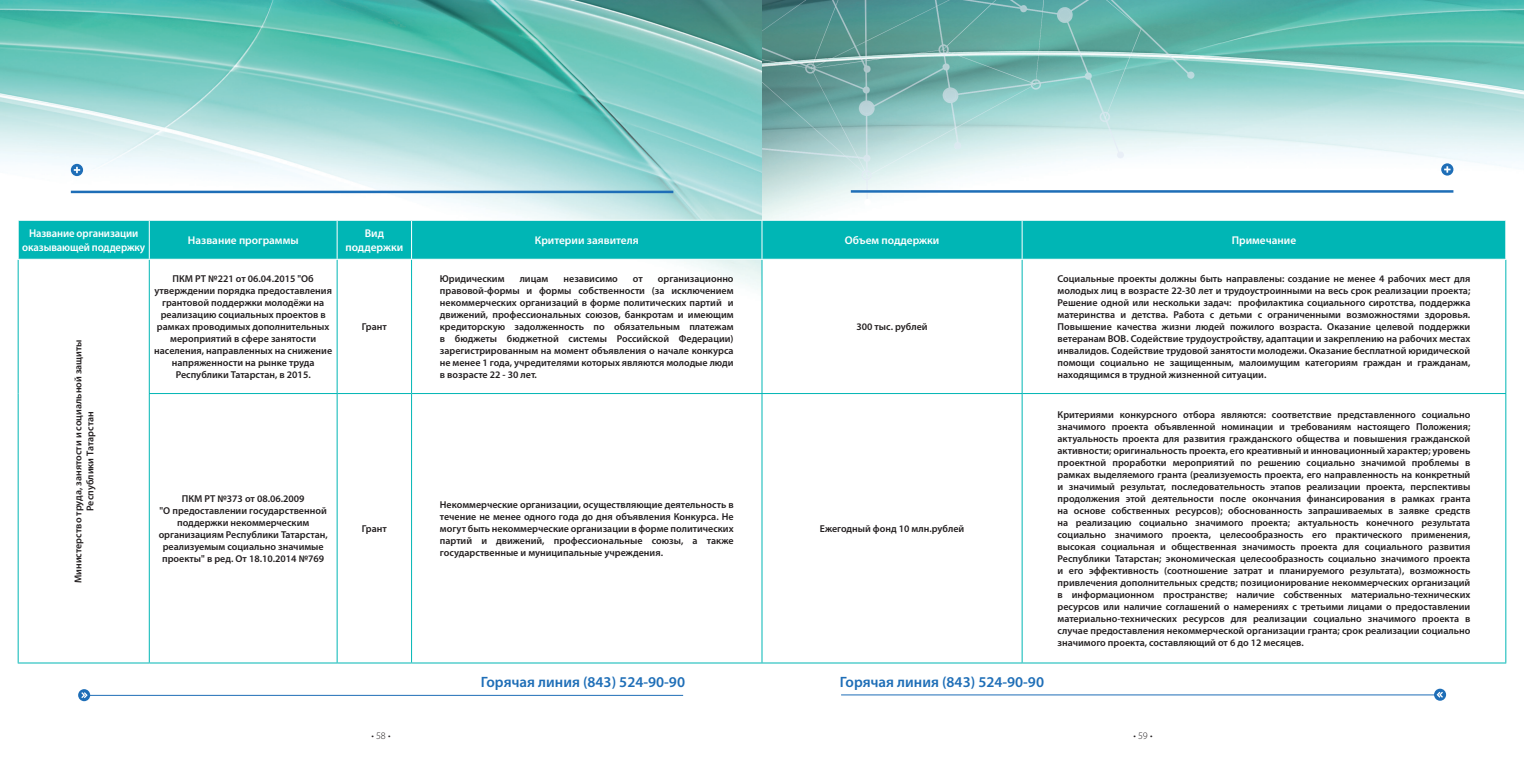
<style>
.page{position:relative;width:1524px;height:780px;background:#fff}
.page>*{position:absolute;margin:0;border:0;box-sizing:border-box;transform-origin:0 0}
.t1{font:600 15px "Myriad Pro";color:#1e6eb7}
.t2{font:600 11.25px/13.5px "Myriad Pro";color:#fff;text-align:center}
.t3{font:600 11.25px/13.5px "Myriad Pro";color:#fff;text-align:center;scale:.95 1}
.t4{font:600 10px/12px "Myriad Pro";color:#231f20;text-align:justify}
.t5{font:300 10px "Myriad Pro";color:#231f20}
</style>
<div class="page">
<img style="left:0;top:0;width:1524px;height:702px">
<hr style="left:851px;top:190px;width:602px;height:3px;background:#1e6eb7">
<svg style="left:1441px;top:163px;width:12px;height:12px"></svg>
<hr style="left:841px;top:694px;width:595px;height:1px;background:#1e6eb7">
<svg style="left:1434px;top:688px;width:12px;height:12px"></svg>
<svg style="left:71px;top:164px;width:12px;height:12px"></svg>
<hr style="left:71px;top:191px;width:602px;height:2px;background:#1e6eb7">
<hr style="left:88px;top:695px;width:595px;height:1px;background:#1e6eb7">
<svg style="left:78px;top:689px;width:12px;height:12px"></svg>
<div style="left:19px;top:221px;width:1486px;height:38px;background:#00b6b5"></div>
<hr style="left:18px;top:260px;width:1px;height:133px;background:#00b6b5">
<hr style="left:149px;top:260px;width:1px;height:133px;background:#00b6b5">
<hr style="left:337px;top:260px;width:1px;height:133px;background:#00b6b5">
<hr style="left:411px;top:260px;width:1px;height:133px;background:#00b6b5">
<hr style="left:761px;top:260px;width:1px;height:133px;background:#00b6b5">
<hr style="left:1021px;top:260px;width:1px;height:133px;background:#00b6b5">
<hr style="left:1505px;top:260px;width:1px;height:133px;background:#00b6b5">
<hr style="left:18px;top:393px;width:1px;height:269px;background:#00b6b5">
<hr style="left:149px;top:393px;width:188px;height:1px;background:#00b6b5">
<hr style="left:149px;top:394px;width:1px;height:268px;background:#00b6b5">
<hr style="left:337px;top:393px;width:74px;height:1px;background:#00b6b5">
<hr style="left:337px;top:394px;width:1px;height:268px;background:#00b6b5">
<hr style="left:411px;top:393px;width:351px;height:1px;background:#00b6b5">
<hr style="left:411px;top:394px;width:1px;height:268px;background:#00b6b5">
<hr style="left:762px;top:393px;width:260px;height:1px;background:#00b6b5">
<hr style="left:761px;top:394px;width:1px;height:268px;background:#00b6b5">
<hr style="left:1022px;top:393px;width:484px;height:1px;background:#00b6b5">
<hr style="left:1021px;top:394px;width:1px;height:268px;background:#00b6b5">
<hr style="left:1505px;top:394px;width:1px;height:268px;background:#00b6b5">
<hr style="left:18px;top:662px;width:131px;height:1px;background:#00b6b5">
<hr style="left:149px;top:662px;width:188px;height:1px;background:#00b6b5">
<hr style="left:337px;top:662px;width:74px;height:1px;background:#00b6b5">
<hr style="left:411px;top:662px;width:351px;height:1px;background:#00b6b5">
<hr style="left:762px;top:662px;width:260px;height:1px;background:#00b6b5">
<hr style="left:1022px;top:662px;width:484px;height:1px;background:#00b6b5">
<hr style="left:18px;top:220px;width:131px;height:1px;background:#fff">
<hr style="left:18px;top:221px;width:1px;height:38px;background:#fff">
<hr style="left:149px;top:220px;width:188px;height:1px;background:#fff">
<hr style="left:149px;top:221px;width:1px;height:38px;background:#fff">
<hr style="left:337px;top:220px;width:74px;height:1px;background:#fff">
<hr style="left:337px;top:221px;width:1px;height:38px;background:#fff">
<hr style="left:411px;top:220px;width:351px;height:1px;background:#fff">
<hr style="left:411px;top:221px;width:1px;height:38px;background:#fff">
<hr style="left:762px;top:220px;width:260px;height:1px;background:#fff">
<hr style="left:761px;top:221px;width:1px;height:38px;background:#fff">
<hr style="left:1022px;top:220px;width:484px;height:1px;background:#fff">
<hr style="left:1021px;top:221px;width:1px;height:38px;background:#fff">
<hr style="left:1505px;top:221px;width:1px;height:38px;background:#fff">
<hr style="left:18px;top:259px;width:131px;height:1px;background:#fff">
<hr style="left:149px;top:259px;width:188px;height:1px;background:#fff">
<hr style="left:337px;top:259px;width:74px;height:1px;background:#fff">
<hr style="left:411px;top:259px;width:351px;height:1px;background:#fff">
<hr style="left:762px;top:259px;width:260px;height:1px;background:#fff">
<hr style="left:1022px;top:259px;width:484px;height:1px;background:#fff">
<p class="t3" style="left:22px;top:227px;width:131px">Название организации оказывающей поддержку</p>
<p class="t2" style="left:188px;top:233px;width:112px">Название программы</p>
<p class="t2" style="left:345px;top:227px;width:59px">Вид поддержки</p>
<p class="t2" style="left:535px;top:233px;width:105px">Критерии заявителя</p>
<p class="t2" style="left:845px;top:233px;width:96px">Объем поддержки</p>
<p class="t2" style="left:1231px;top:233px;width:66px">Примечание</p>
<p class="t4" style="left:72px;top:583px;width:245px;text-align:center;rotate:-90deg">Министерство труда, занятости и социальной защиты<br>Республики Татарстан</p>
<p class="t4" style="left:154px;top:273px;width:179px;text-align:center">ПКМ РТ №221 от 06.04.2015 "Об утверждении порядка предоставления грантовой поддержки молодёжи на реализацию социальных проектов в рамках проводимых дополнительных мероприятий в сфере занятости населения, направленных на снижение напряженности на рынке труда Республики Татарстан, в 2015.</p>
<p class="t4" style="left:159px;top:493px;width:171px;text-align:center">ПКМ РТ №373 от 08.06.2009<br>"О предоставлении государственной поддержки некоммерческим организациям Республики Татарстан, реализуемым социально значимые проекты" в ред. От 18.10.2014 №769</p>
<p class="t4" style="left:362px;top:321px;width:26px">Грант</p>
<p class="t4" style="left:362px;top:523px;width:26px">Грант</p>
<p class="t4" style="left:440px;top:273px;width:66px">Юридическим</p>
<p class="t4" style="left:520px;top:273px;width:30px">лицам</p>
<p class="t4" style="left:563px;top:273px;width:56px">независимо</p>
<p class="t4" style="left:633px;top:273px;width:11px">от</p>
<p class="t4" style="left:440px;top:273px;width:295px;text-indent:218px">организационно правовой-формы и формы собственности (за исключением некоммерческих организаций в форме политических партий и движений, профессиональных союзов, банкротам и имеющим кредиторскую задолженность по обязательным платежам в бюджеты бюджетной системы Российской Федерации) зарегистрированным на момент объявления о начале конкурса не менее 1 года, учредителями которых являются молодые люди в возрасте 22 - 30 лет.</p>
<p class="t4" style="left:440px;top:499px;width:295px">Некоммерческие организации, осуществляющие деятельность в течение не менее одного года до дня объявления Конкурса. Не могут быть некоммерческие организации в форме политических партий и движений, профессиональные союзы, а также государственные и муниципальные учреждения.</p>
<p class="t4" style="left:856px;top:321px;width:73px">300 тыс. рублей</p>
<p class="t4" style="left:820px;top:523px;width:146px">Ежегодный фонд 10 млн.рублей</p>
<h1 class="t1" style="left:481px;top:673px;width:206px">Горячая линия (843) 524-90-90</h1>
<h1 class="t1" style="left:840px;top:673px;width:206px">Горячая линия (843) 524-90-90</h1>
<p class="t4" style="left:1057px;top:273px;width:414px">Социальные проекты должны быть направлены: создание не менее 4 рабочих мест для молодых лиц в возрасте 22-30 лет и трудоустроинными на весь срок реализации проекта; Решение одной или нескольки задач: профилактика социального сиротства, поддержка материнства и детства. Работа с детьми с ограниченными возможностями здоровья.<br>Повышение качества жизни людей пожилого возраста. Оказание целевой поддержки ветеранам ВОВ. Содействие трудоустройству, адаптации и закреплению на рабочих местах инвалидов. Содействие трудовой занятости молодежи. Оказание бесплатной юридической помощи социально не защищенным, малоимущим категориям граждан и гражданам, находящимся в трудной жизненной ситуации.</p>
<p class="t4" style="left:1057px;top:409px;width:414px">Критериями конкурсного отбора являются: соответствие представленного социально значимого проекта объявленной номинации и требованиям настоящего Положения; актуальность проекта для развития гражданского общества и повышения гражданской активности; оригинальность проекта, его креативный и инновационный характер; уровень проектной проработки мероприятий по решению социально значимой проблемы в рамках выделяемого гранта (реализуемость проекта, его направленность на конкретный и значимый результат, последовательность этапов реализации проекта, перспективы продолжения этой деятельности после окончания финансирования в рамках гранта на основе собственных ресурсов); обоснованность запрашиваемых в заявке средств на реализацию социально значимого проекта; актуальность конечного результата социально значимого проекта, целесообразность его практического применения, высокая социальная и общественная значимость проекта для социального развития Республики Татарстан; экономическая целесообразность социально значимого проекта и его эффективность (соотношение затрат и планируемого результата), возможность привлечения дополнительных средств; позиционирование некоммерческих организаций в информационном пространстве; наличие собственных материально-технических ресурсов или наличие соглашений о намерениях с третьими лицами о предоставлении материально-технических ресурсов для реализации социально значимого проекта в случае предоставления некоммерческой организации гранта; срок реализации социально значимого проекта, составляющий от 6 до 12 месяцев.</p>
<p class="t5" style="left:371px;top:729px;width:21px">• 58 •</p>
<p class="t5" style="left:1133px;top:729px;width:21px">• 59 •</p>
</div>
